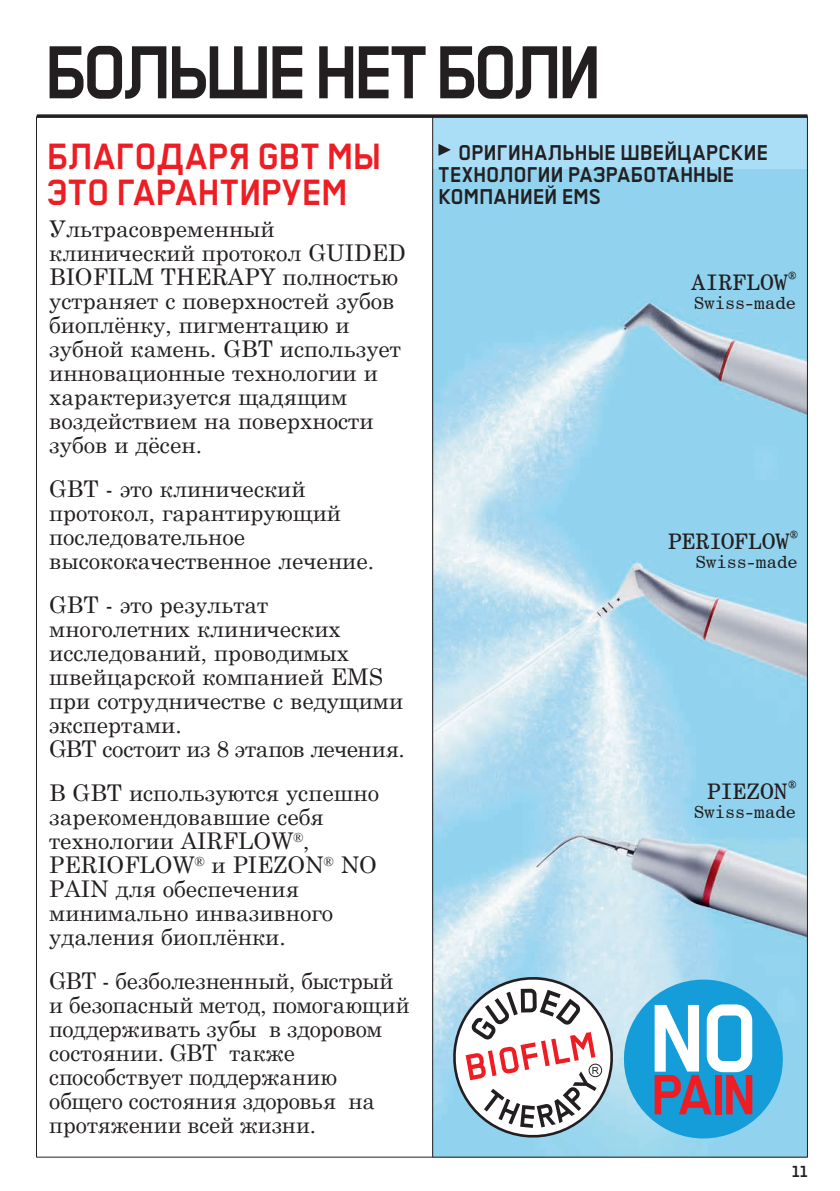
<style>
.page{position:relative;width:840px;height:1191px;background:#fff}
.page>*{position:absolute;margin:0;border:0;box-sizing:border-box;transform-origin:0 0}
._04_ZTitel_TB_35pt_4{font:700 84px "Transbold Neue Euro";letter-spacing:-.04em;color:#231f20}
._04_ZTitel_TB_35pt_4-2{font:700 41px/36px "Transbold Neue Euro";letter-spacing:.02em;color:#ee1d23}
._04_ZTitel_TB_24pt_2{font:700 24px/22px "Transbold Neue Euro";letter-spacing:.01em;color:#231f20}
._04_ZTitel_TB_35pt_4-3{font:23px/24px "Century Schoolbook";color:#231f20}
._04_ZTitel_TB_35pt_4-4{font:23px "Century Schoolbook BT Monospace";letter-spacing:-.015em;color:#231f20}
._07_KapitelS_TB_8pt{font:700 18px "Transbold Neue Euro";color:#231f20}
._04_ZTitel_TB_35pt_4-5{font:17.8px "Century Schoolbook BT Monospace";letter-spacing:-.015em;color:#231f20}
.t1{font:9.8px "Arial";color:#231f20}
</style>
<div class="page">
<div style="left:432px;top:116px;width:375px;height:1041px;background:#aadef7"></div>
<img style="left:433px;top:169px;width:373px;height:987px">
<hr style="left:36px;top:116px;width:1px;height:1041px;background:#231f20">
<hr style="left:36px;top:1156px;width:771px;height:1px;background:#231f20">
<hr style="left:806px;top:116px;width:1px;height:1041px;background:#231f20">
<svg style="left:37px;top:114px;width:770px;height:4px;background:#3a3738"></svg>
<hr style="left:432px;top:117px;width:1px;height:1039px;background:#231f20">
<svg style="left:438px;top:144px;width:12px;height:12px"></svg>
<svg style="left:453px;top:977px;width:329px;height:161px;background:#9dbed3"></svg>
<p class="_04_ZTitel_TB_35pt_4" style="left:45px;top:27px;width:557px">БОЛЬШЕ НЕТ БОЛИ</p>
<p class="_04_ZTitel_TB_35pt_4-2" style="left:47px;top:138px;width:335px">БЛАГОДАРЯ GBT МЫ<br>ЭТО ГАРАНТИРУЕМ</p>
<p class="_04_ZTitel_TB_35pt_4-3" style="left:49px;top:215px;width:358px">Ультрасовременный клинический протокол GUIDED<br>BIOFILM THERAPY полностью устраняет с поверхностей зубов биоплёнку, пигментацию и зубной камень. GBT использует инновационные технологии и характеризуется щадящим воздействием на поверхности зубов и дёсен.</p>
<p class="_04_ZTitel_TB_35pt_4-3" style="left:49px;top:475px;width:326px">GBT - это клинический протокол, гарантирующий последовательное высококачественное лечение.</p>
<p class="_04_ZTitel_TB_35pt_4-3" style="left:49px;top:591px;width:355px">GBT - это результат многолетних клинических исследований, проводимых швейцарской компанией EMS при сотрудничестве с ведущими экспертами.</p>
<p class="_04_ZTitel_TB_35pt_4-3" style="left:49px;top:735px;width:357px">GBT состоит из 8 этапов лечения.</p>
<p class="_04_ZTitel_TB_35pt_4-3" style="left:49px;top:779px;width:331px">В GBT используются успешно зарекомендовавшие себя технологии AIRFLOW<sup>®</sup>,<br>PERIOFLOW<sup>®</sup> и PIEZON<sup>®</sup> NO<br>PAIN для обеспечения минимально инвазивного удаления биоплёнки.</p>
<p class="_04_ZTitel_TB_35pt_4-3" style="left:49px;top:967px;width:362px">GBT - безболезненный, быстрый и безопасный метод, помогающий поддерживать зубы в здоровом состоянии. GBT также способствует поддержанию общего состояния здоровья на протяжении всей жизни.</p>
<p class="_04_ZTitel_TB_24pt_2" style="left:438px;top:141px;width:331px;text-indent:20px">ОРИГИНАЛЬНЫЕ ШВЕЙЦАРСКИЕ<br>ТЕХНОЛОГИИ РАЗРАБОТАННЫЕ<br>КОМПАНИЕЙ EMS</p>
<p class="_04_ZTitel_TB_35pt_4-4" style="left:691px;top:268px;width:106px">AIRFLOW<sup>®</sup></p>
<p class="_04_ZTitel_TB_35pt_4-5" style="left:693px;top:292px;width:104px">Swiss-made</p>
<p class="_04_ZTitel_TB_35pt_4-4" style="left:667px;top:527px;width:131px">PERIOFLOW<sup>®</sup></p>
<p class="_04_ZTitel_TB_35pt_4-5" style="left:695px;top:551px;width:104px">Swiss-made</p>
<p class="_04_ZTitel_TB_35pt_4-4" style="left:706px;top:777px;width:91px">PIEZON<sup>®</sup></p>
<p class="_04_ZTitel_TB_35pt_4-5" style="left:693px;top:801px;width:104px">Swiss-made</p>
<p class="t1" style="left:591px;top:1063px;width:9px">R</p>
<p class="_07_KapitelS_TB_8pt" style="left:791px;top:1161px;width:17px">11</p>
</div>
